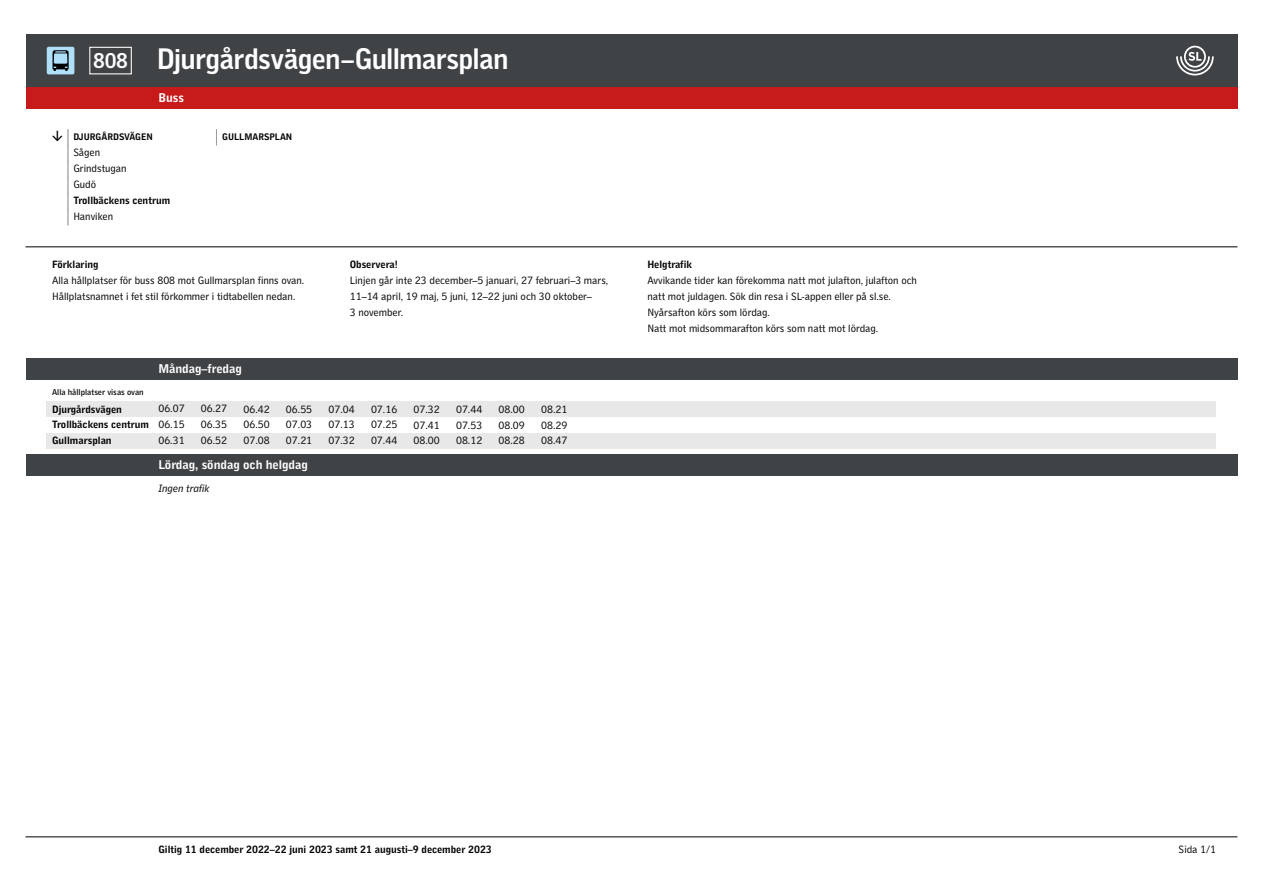
<style>
.page{position:relative;width:1263px;height:893px;background:#fff}
.page>*{position:absolute;margin:0;border:0;box-sizing:border-box;transform-origin:0 0}
.t1{font:700 28.2px "SL Gothic Display";letter-spacing:-.005em;color:#fff}
.t2{font:700 12.75px "SL Gothic Timetable 2";color:#fff}
.t3{font:10.65px/15.9px "SL Gothic Timetable 2";color:#000;text-align:justify}
.t4{font:700 10.65px/15.9px "SL Gothic Timetable 2";color:#000}
.t5{font:italic 10.65px "SL Gothic Timetable 2";color:#000}
.t6{font:700 9.6px "SL Gothic Timetable 2";color:#000}
.t7{font:500 8.55px "SL Gothic Timetable 2";color:#000}
.s1{font-size:20.25px}
.s2{font-size:10.65px}
.s3{font-weight:700}
</style>
<div class="page">
<div style="left:26px;top:34px;width:1211px;height:53px;background:#404346"></div>
<hr style="left:26px;top:837px;width:1211px;height:1px;background:#000">
<svg style="left:1176px;top:46px;width:38px;height:29px"></svg>
<hr style="left:26px;top:247px;width:1211px;height:1px;background:#000">
<svg style="left:47px;top:47px;width:27px;height:27px"></svg>
<div style="left:26px;top:87px;width:1211px;height:21px;background:#c61b1a"></div>
<div style="left:26px;top:358px;width:1211px;height:21px;background:#404346"></div>
<div style="left:26px;top:454px;width:1211px;height:21px;background:#404346"></div>
<div style="left:89px;top:47px;width:43px;height:27px;border:1px solid #fff"></div>
<div style="left:47px;top:401px;width:1169px;height:16px;background:#e8e8e8"></div>
<div style="left:47px;top:433px;width:1169px;height:16px;background:#e8e8e8"></div>
<h1 class="t1" style="left:93px;top:40px;width:416px"><span class="s1">808</span> Djurgårdsvägen–Gullmarsplan</h1>
<p class="t2" style="left:158px;top:90px;width:27px">Buss</p>
<p class="t6" style="left:52px;top:131px;width:102px"><span class="s2">Ŵ</span> DJURGÅRDSVÄGEN</p>
<p class="t3" style="left:52px;top:145px;width:120px;text-align:left"><span class="s3">ų</span> Sågen<br><span class="s3">ų</span> Grindstugan<br><span class="s3">ų</span> Gudö<br><span class="s3">ų Trollbäckens centrum ų</span> Hanviken</p>
<p class="t6" style="left:201px;top:131px;width:93px"><span class="s2">ų</span> GULLMARSPLAN</p>
<p class="t4" style="left:52px;top:256px;width:48px">Förklaring</p>
<p class="t3" style="left:52px;top:272px;width:254px">Alla hållplatser för buss 808 mot Gullmarsplan finns ovan.<br>Hållplatsnamnet i fet stil förkommer i tidtabellen nedan.</p>
<p class="t7" style="left:52px;top:387px;width:93px">Alla hållplatser visas ovan</p>
<p class="t2" style="left:158px;top:361px;width:85px">Måndag–fredag</p>
<p class="t4" style="left:350px;top:256px;width:50px">Observera!</p>
<p class="t3" style="left:350px;top:272px;width:260px;text-align:left">Linjen går inte 23 december–5 januari, 27 februari–3 mars,<br>11–14 april, 19 maj, 5 juni, 12–22 juni och 30 oktober–<br>3 november.</p>
<p class="t4" style="left:52px;top:401px;width:98px">Djurgårdsvägen<br>Trollbäckens centrum<br>Gullmarsplan</p>
<p class="t3" style="left:243px;top:401px;width:28px">06.42<br>06.50<br>07.08</p>
<p class="t3" style="left:286px;top:401px;width:28px">06.55<br>07.03<br>07.21</p>
<p class="t3" style="left:328px;top:401px;width:28px">07.04<br>07.13<br>07.32</p>
<p class="t3" style="left:371px;top:401px;width:28px">07.16<br>07.25<br>07.44</p>
<p class="t3" style="left:414px;top:401px;width:28px">07.32<br>07.41<br>08.00</p>
<p class="t3" style="left:456px;top:401px;width:28px">07.44<br>07.53<br>08.12</p>
<p class="t3" style="left:499px;top:401px;width:28px">08.00<br>08.09<br>08.28</p>
<p class="t3" style="left:541px;top:401px;width:28px">08.21<br>08.29<br>08.47</p>
<p class="t3" style="left:201px;top:401px;width:28px">06.27<br>06.35<br>06.52</p>
<p class="t3" style="left:158px;top:401px;width:28px">06.07<br>06.15<br>06.31</p>
<p class="t2" style="left:158px;top:457px;width:151px">Lördag, söndag och helgdag</p>
<p class="t5" style="left:158px;top:482px;width:53px">Ingen trafik</p>
<p class="t4" style="left:647px;top:256px;width:46px">Helgtrafik</p>
<p class="t3" style="left:647px;top:272px;width:271px;text-align:left">Avvikande tider kan förekomma natt mot julafton, julafton och natt mot juldagen. Sök din resa i SL-appen eller på sl.se.<br>Nyårsafton körs som lördag.<br>Natt mot midsommarafton körs som natt mot lördag.</p>
<p class="t4" style="left:158px;top:841px;width:335px">Giltig 11 december 2022–22 juni 2023 samt 21 augusti–9 december 2023</p>
<p class="t3" style="left:1178px;top:841px;width:39px">Sida 1/1</p>
</div>
